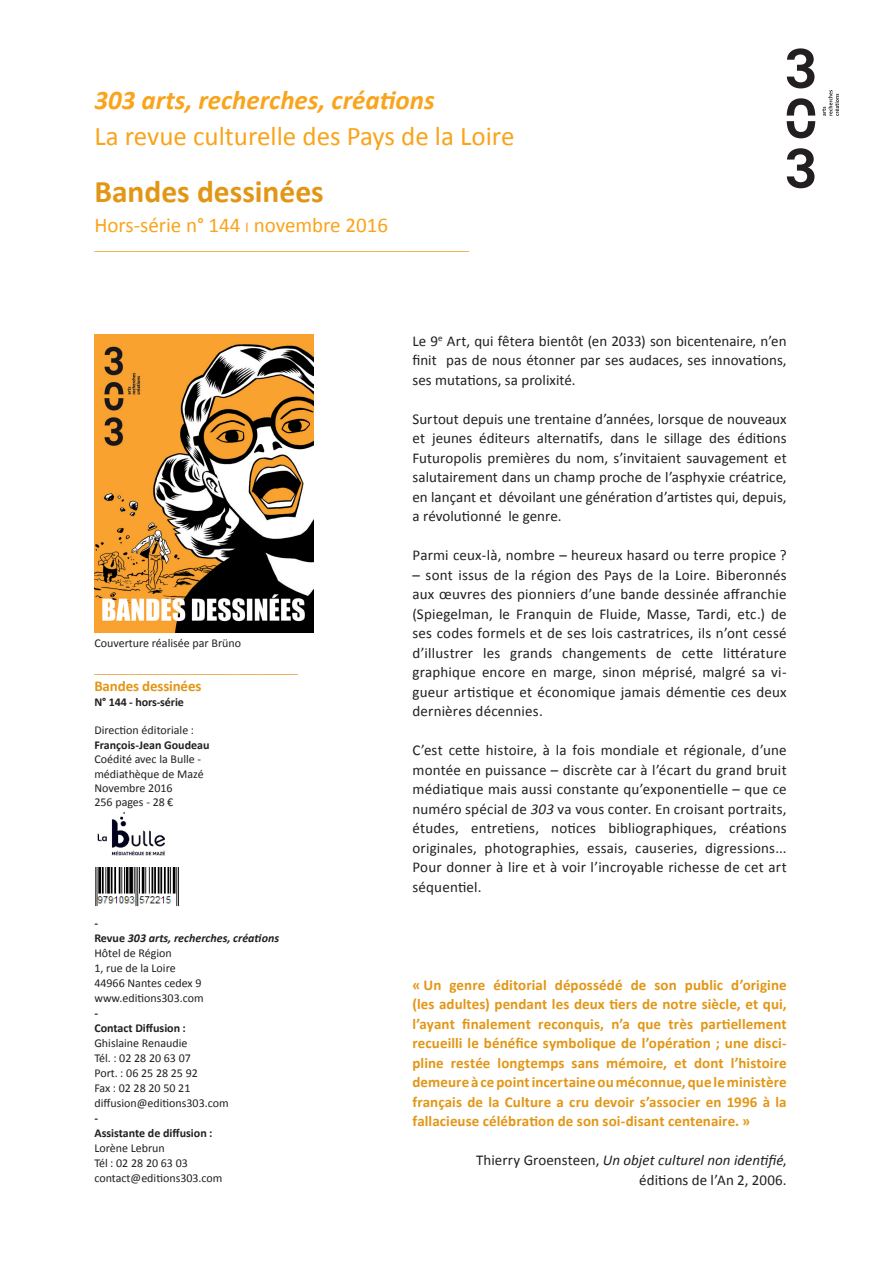
<style>
.page{position:relative;width:893px;height:1263px;background:#fff}
.page>*{position:absolute;margin:0;border:0;box-sizing:border-box;transform-origin:0 0}
.t1{font:700 31.5px "Calibri";color:#e29616}
.t2{font:27px "Calibri";color:#f9a41b}
.t3{font:italic 700 27px "Calibri";color:#f9a41b}
.t4{font:21px "Calibri";color:#f9a41b}
.t5{font:15px/19.5px "Calibri";letter-spacing:.01em;color:#231f20;text-align:justify}
.t6{font:700 15px/19.5px "Calibri";letter-spacing:.005em;color:#e29616;text-align:justify}
.t7{font:13.5px "Meta Plus Normal";color:#e29616}
.t8{font:12px/15px "Calibri";color:#231f20}
.t9{font:700 12px/15px "Calibri";color:#231f20}
.s1{font-size:15px}
.s2{font-weight:700}
.s3{font-weight:700;font-style:italic}
.s4{font-style:italic}
</style>
<div class="page">
<img style="left:95px;top:867px;width:84px;height:40px">
<img style="left:97px;top:812px;width:68px;height:44px">
<svg style="left:787px;top:48px;width:27px;height:40px"></svg>
<svg style="left:787px;top:98px;width:28px;height:40px"></svg>
<svg style="left:787px;top:148px;width:27px;height:40px"></svg>
<svg style="left:822px;top:90px;width:17px;height:26px"></svg>
<img style="left:94px;top:335px;width:220px;height:297px">
<h2 class="t3" style="left:94px;top:83px;width:342px">303 arts, recherches, créations</h2>
<h2 class="t2" style="left:94px;top:119px;width:422px">La revue culturelle des Pays de la Loire</h2>
<h1 class="t1" style="left:94px;top:171px;width:231px">Bandes dessinées</h1>
<h3 class="t4" style="left:94px;top:212px;width:295px">Hors-série n° 144 <span class="s1">I</span> novembre 2016</h3>
<p class="t7" style="left:94px;top:237px;width:376px">___________________________________________________________</p>
<p class="t8" style="left:94px;top:635px;width:148px">Couverture réalisée par Brüno</p>
<p class="t7" style="left:94px;top:661px;width:205px">________________________________</p>
<p class="t6" style="left:94px;top:676px;width:108px">Bandes dessinées</p>
<p class="t9" style="left:94px;top:694px;width:91px">N° 144 - hors-série</p>
<p class="t8" style="left:94px;top:723px;width:101px">Direction éditoriale :</p>
<p class="t9" style="left:94px;top:737px;width:117px">François-Jean Goudeau</p>
<p class="t8" style="left:94px;top:752px;width:111px;line-height:14.4px">Coédité avec la Bulle - médiathèque de Mazé<br>Novembre 2016<br>256 pages - 28 €</p>
<p class="t8" style="left:94px;top:916px;width:186px"><span class="s2">-<br>Revue</span> <span class="s3">303 arts, recherches, créations<br></span>Hôtel de Région<br>1, rue de la Loire<br>44966 Nantes cedex 9 www.editions303.com</p>
<p class="t9" style="left:94px;top:1006px;width:93px">-<br>Contact Diffusion :</p>
<p class="t8" style="left:94px;top:1036px;width:136px">Ghislaine Renaudie<br>Tél. : 02 28 20 63 07<br>Port. : 06 25 28 25 92<br>Fax : 02 28 20 50 21 diffusion@editions303.com</p>
<p class="t9" style="left:94px;top:1111px;width:120px">-<br>Assistante de diffusion :</p>
<p class="t8" style="left:94px;top:1141px;width:130px">Lorène Lebrun<br>Tél : 02 28 20 63 03 contact@editions303.com</p>
<p class="t5" style="left:412px;top:331px;width:376px">Le 9<sup>e</sup> Art, qui fêtera bientôt (en 2033) son bicentenaire, n’en finit pas de nous étonner par ses audaces, ses innovations, ses mutations, sa prolixité.</p>
<p class="t5" style="left:412px;top:409px;width:376px">Surtout depuis une trentaine d’années, lorsque de nouveaux et jeunes éditeurs alternatifs, dans le sillage des éditions Futuropolis premières du nom, s’invitaient sauvagement et salutairement dans un champ proche de l’asphyxie créatrice, en lançant et dévoilant une génération d’artistes qui, depuis, a révolutionné le genre.</p>
<p class="t5" style="left:412px;top:546px;width:376px">Parmi ceux-là, nombre – heureux hasard ou terre propice ?</p>
<p class="t5" style="left:412px;top:565px;width:376px">– sont issus de la région des Pays de la Loire. Biberonnés aux œuvres des pionniers d’une bande dessinée affranchie (Spiegelman, le Franquin de Fluide, Masse, Tardi, etc.) de ses codes formels et de ses lois castratrices, ils n’ont cessé d’illustrer les grands changements de cette littérature graphique encore en marge, sinon méprisé, malgré sa vi&shy;gueur artistique et économique jamais démentie ces deux dernières décennies.</p>
<p class="t5" style="left:412px;top:741px;width:376px">C’est cette histoire, à la fois mondiale et régionale, d’une montée en puissance – discrète car à l’écart du grand bruit médiatique mais aussi constante qu’exponentielle – que ce numéro spécial de <span class="s4">303</span> va vous conter. En croisant portraits, études, entretiens, notices bibliographiques, créations originales, photographies, essais, causeries, digressions...<br>Pour donner à lire et à voir l’incroyable richesse de cet art séquentiel.</p>
<p class="t6" style="left:412px;top:975px;width:376px">« Un genre éditorial dépossédé de son public d’origine (les adultes) pendant les deux tiers de notre siècle, et qui, l’ayant finalement reconquis, n’a que très partiellement recueilli le bénéfice symbolique de l’opération ; une disci&shy;pline restée longtemps sans mémoire, et dont l’histoire demeure à ce point incertaine ou méconnue, que le ministère français de la Culture a cru devoir s’associer en 1996 à la fallacieuse célébration de son soi-disant centenaire. »</p>
<p class="t5" style="left:476px;top:1150px;width:312px;text-align:right">Thierry Groensteen, <span class="s4">Un objet culturel non identifié</span>, éditions de l’An 2, 2006.</p>
</div>
